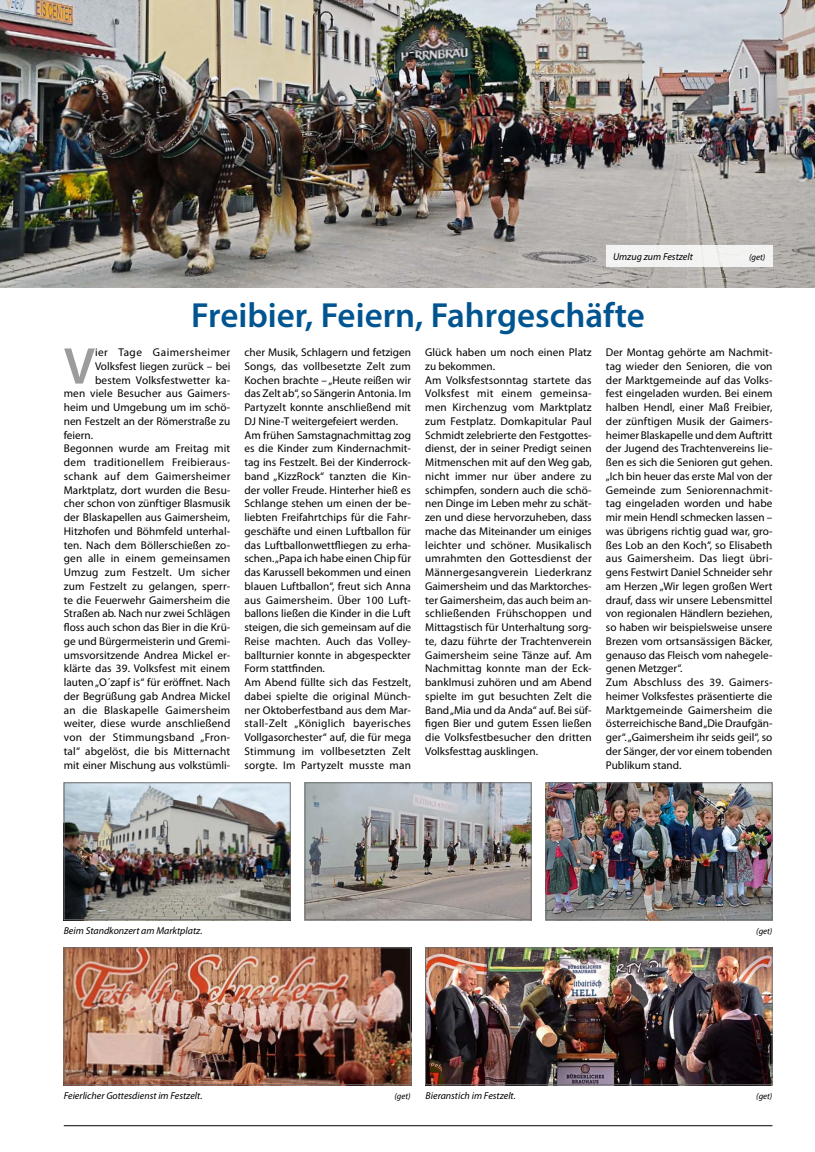
<style>
.page{position:relative;width:815px;height:1152px;background:#fff}
.page>*{position:absolute;margin:0;border:0;box-sizing:border-box;transform-origin:0 0}
.Grundschrift_Textanfang_Initial{font:600 52px "Myriad Pro";color:#9c9c9d}
.Überschrift_4sp{font:600 35px "Myriad Pro";color:#005590}
.Grundschrift{font:11.25px/13.8px "Myriad Pro";color:#000;text-align:justify}
.Grundschrift_Textanfang_Initial-2{font:11.25px "Myriad Pro";letter-spacing:.005em;color:#000}
.Grundschrift_Textanfang_Initial-3{font:11.25px "Myriad Pro";letter-spacing:.04em;color:#000}
.Bildtext{font:italic 10px "Myriad Pro";color:#000}
.Bildtext-2{font:italic 8.75px "Myriad Pro";color:#000}
</style>
<div class="page">
<hr style="left:64px;top:1125px;width:708px;height:1px;background:#000">
<img style="left:0;top:0;width:815px;height:287px">
<div style="left:606px;top:245px;width:166px;height:22px;background:#f3f3f2"></div>
<img style="left:307px;top:784px;width:222px;height:134px">
<div style="left:305px;top:782px;width:226px;height:138px;border:1px solid #6e6e6e"></div>
<img style="left:66px;top:784px;width:223px;height:134px">
<div style="left:64px;top:782px;width:227px;height:138px;border:1px solid #6e6e6e"></div>
<img style="left:548px;top:784px;width:222px;height:134px">
<div style="left:546px;top:782px;width:226px;height:138px;border:1px solid #6e6e6e"></div>
<img style="left:66px;top:949px;width:343px;height:134px">
<div style="left:64px;top:947px;width:347px;height:138px;border:1px solid #6e6e6e"></div>
<img style="left:427px;top:949px;width:343px;height:134px">
<div style="left:425px;top:947px;width:347px;height:138px;border:1px solid #6e6e6e"></div>
<p class="Bildtext" style="left:613px;top:251px;width:81px">Umzug zum Festzelt</p>
<p class="Bildtext-2" style="left:749px;top:252px;width:18px">(get)</p>
<p class="Überschrift_4sp" style="left:191px;top:293px;width:455px">Freibier, Feiern, Fahrgeschäfte</p>
<p class="Grundschrift_Textanfang_Initial" style="left:64px;top:333px;width:33px">V</p>
<p class="Grundschrift_Textanfang_Initial-3" style="left:95px;top:346px;width:137px">ier Tage Gaimersheimer</p>
<p class="Grundschrift_Textanfang_Initial-2" style="left:95px;top:360px;width:137px">Volksfest liegen zurück – bei</p>
<p class="Grundschrift_Textanfang_Initial-2" style="left:95px;top:374px;width:137px">bestem Volksfestwetter ka-</p>
<p class="Grundschrift_Textanfang_Initial-2" style="left:64px;top:387px;width:168px">men viele Besucher aus Gaimers-</p>
<p class="Grundschrift_Textanfang_Initial-2" style="left:64px;top:401px;width:168px">heim und Umgebung um im schö-</p>
<p class="Grundschrift_Textanfang_Initial-2" style="left:64px;top:415px;width:168px">nen Festzelt an der Römerstraße zu</p>
<p class="Grundschrift_Textanfang_Initial-2" style="left:64px;top:429px;width:31px">feiern.</p>
<p class="Grundschrift" style="left:64px;top:442px;width:168px">Begonnen wurde am Freitag mit dem traditionellem Freibieraus&shy;schank auf dem Gaimersheimer Marktplatz, dort wurden die Besu&shy;cher schon von zünftiger Blasmusik der Blaskapellen aus Gaimersheim, Hitzhofen und Böhmfeld unterhal&shy;ten. Nach dem Böllerschießen zo&shy;gen alle in einem gemeinsamen Umzug zum Festzelt. Um sicher zum Festzelt zu gelangen, sperr&shy;te die Feuerwehr Gaimersheim die Straßen ab. Nach nur zwei Schlägen floss auch schon das Bier in die Krü&shy;ge und Bürgermeisterin und Gremi&shy;umsvorsitzende Andrea Mickel er&shy;klärte das 39. Volksfest mit einem lauten „O´zapf is“ für eröffnet. Nach der Begrüßung gab Andrea Mickel an die Blaskapelle Gaimersheim weiter, diese wurde anschließend von der Stimmungsband „Fron&shy;tal“ abgelöst, die bis Mitternacht mit einer Mischung aus volkstümli-</p>
<p class="Grundschrift" style="left:244px;top:346px;width:168px">cher Musik, Schlagern und fetzigen Songs, das vollbesetzte Zelt zum Kochen brachte – „Heute reißen wir das Zelt ab“, so Sängerin Antonia. Im Partyzelt konnte anschließend mit DJ Nine-T weitergefeiert werden.</p>
<p class="Grundschrift" style="left:244px;top:428px;width:168px">Am frühen Samstagnachmittag zog es die Kinder zum Kindernachmit&shy;tag ins Festzelt. Bei der Kinderrock&shy;band „KizzRock“ tanzten die Kin&shy;der voller Freude. Hinterher hieß es Schlange stehen um einen der be&shy;liebten Freifahrtchips für die Fahr&shy;geschäfte und einen Luftballon für das Luftballonwettfliegen zu erha&shy;schen. „Papa ich habe einen Chip für das Karussell bekommen und einen blauen Luftballon“, freut sich Anna aus Gaimersheim. Über 100 Luft&shy;ballons ließen die Kinder in die Luft steigen, die sich gemeinsam auf die Reise machten. Auch das Volley&shy;ballturnier konnte in abgespeckter Form stattfinden.</p>
<p class="Grundschrift" style="left:244px;top:676px;width:168px">Am Abend füllte sich das Festzelt, dabei spielte die original Münch&shy;ner Oktoberfestband aus dem Mar&shy;stall-Zelt „Königlich bayerisches Vollgasorchester“ auf, die für mega Stimmung im vollbesetzten Zelt sorgte. Im Partyzelt musste man</p>
<p class="Grundschrift" style="left:425px;top:346px;width:168px">Glück haben um noch einen Platz zu bekommen.</p>
<p class="Grundschrift" style="left:425px;top:373px;width:168px">Am Volksfestsonntag startete das Volksfest mit einem gemeinsa&shy;men Kirchenzug vom Marktplatz zum Festplatz. Domkapitular Paul Schmidt zelebrierte den Festgottes&shy;dienst, der in seiner Predigt seinen Mitmenschen mit auf den Weg gab, nicht immer nur über andere zu schimpfen, sondern auch die schö&shy;nen Dinge im Leben mehr zu schät&shy;zen und diese hervorzuheben, dass mache das Miteinander um einiges leichter und schöner. Musikalisch umrahmten den Gottesdienst der Männergesangverein Liederkranz Gaimersheim und das Marktorches&shy;ter Gaimersheim, das auch beim an&shy;schließenden Frühschoppen und Mittagstisch für Unterhaltung sorg&shy;te, dazu führte der Trachtenverein Gaimersheim seine Tänze auf. Am Nachmittag konnte man der Eck&shy;banklmusi zuhören und am Abend spielte im gut besuchten Zelt die Band „Mia und da Anda“ auf. Bei süf&shy;figen Bier und gutem Essen ließen die Volksfestbesucher den dritten Volksfesttag ausklingen.</p>
<p class="Grundschrift" style="left:606px;top:346px;width:168px">Der Montag gehörte am Nachmit&shy;tag wieder den Senioren, die von der Marktgemeinde auf das Volks&shy;fest eingeladen wurden. Bei einem halben Hendl, einer Maß Freibier, der zünftigen Musik der Gaimers&shy;heimer Blaskapelle und dem Auftritt der Jugend des Trachtenvereins lie&shy;ßen es sich die Senioren gut gehen. „Ich bin heuer das erste Mal von der Gemeinde zum Seniorennachmit&shy;tag eingeladen worden und habe mir mein Hendl schmecken lassen – was übrigens richtig guad war, gro&shy;ßes Lob an den Koch“, so Elisabeth aus Gaimersheim. Das liegt übri&shy;gens Festwirt Daniel Schneider sehr am Herzen „Wir legen großen Wert drauf, dass wir unsere Lebensmittel von regionalen Händlern beziehen, so haben wir beispielsweise unsere Brezen vom ortsansässigen Bäcker, genauso das Fleisch vom nahegele&shy;genen Metzger“.</p>
<p class="Grundschrift" style="left:606px;top:676px;width:168px">Zum Abschluss des 39. Gaimers&shy;heimer Volksfestes präsentierte die Marktgemeinde Gaimersheim die österreichische Band „Die Draufgän&shy;ger“. „Gaimersheim ihr seids geil“, so der Sänger, der vor einem tobenden Publikum stand.</p>
<p class="Bildtext" style="left:64px;top:925px;width:140px">Beim Standkonzert am Marktplatz.</p>
<p class="Bildtext-2" style="left:756px;top:926px;width:18px">(get)</p>
<p class="Bildtext" style="left:64px;top:1090px;width:140px">Feierlicher Gottesdienst im Festzelt.</p>
<p class="Bildtext-2" style="left:394px;top:1091px;width:18px">(get)</p>
<p class="Bildtext" style="left:426px;top:1090px;width:92px">Bieranstich im Festzelt.</p>
<p class="Bildtext-2" style="left:756px;top:1091px;width:18px">(get)</p>
</div>
